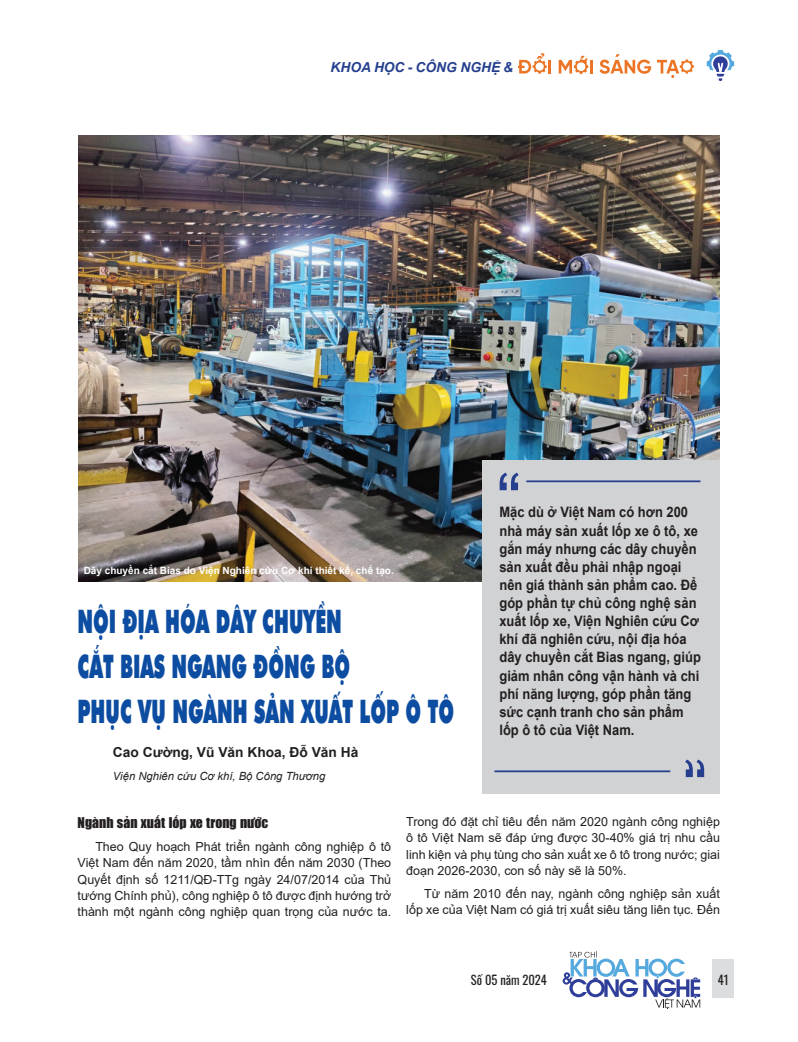
<style>
.page{position:relative;width:798px;height:1042px;background:#fff}
.page>*{position:absolute;margin:0;border:0;box-sizing:border-box;transform-origin:0 0}
.t1{font:32.5px/45px "UTM Futura Extra";color:#0d4da1;scale:.57 1}
.t2{font:700 14.38px/18.1px "Arial";color:#231f20;scale:.9 1}
.t3{font:13.75px "UTM Impact";color:#231f20}
.t4{font:700 13.75px "Arial";color:#231f20}
.t5{font:italic 700 13.75px "Arial";letter-spacing:.005em;color:#253f8e}
.t6{font:12.5px/16.2px "Arial";color:#231f20;text-align:justify}
.t7{font:12.5px "Oswald";color:#231f20}
.t8{font:italic 11.25px "Arial";color:#231f20}
.t9{font:700 10px "Arial";color:#fff}
</style>
<div class="page">
<svg style="left:706px;top:50px;width:27px;height:31px"></svg>
<hr style="left:548px;top:60px;width:3px;height:14px;background:#ec7525">
<svg style="left:518px;top:53px;width:28px;height:21px"></svg>
<hr style="left:589px;top:60px;width:3px;height:14px;background:#ec7525">
<svg style="left:558px;top:56px;width:30px;height:18px"></svg>
<svg style="left:599px;top:54px;width:94px;height:24px"></svg>
<div style="left:712px;top:958px;width:21px;height:39px;background:#dcdddf"></div>
<svg style="left:562px;top:951px;width:138px;height:58px"></svg>
<img style="left:78px;top:135px;width:641px;height:447px">
<div style="left:482px;top:460px;width:237px;height:333px;background:#d1d2d4"></div>
<svg style="left:499px;top:473px;width:19px;height:17px"></svg>
<hr style="left:526px;top:480px;width:174px;height:2px;background:#253f8e">
<svg style="left:685px;top:759px;width:19px;height:18px"></svg>
<hr style="left:494px;top:770px;width:176px;height:2px;background:#253f8e">
<p class="t5" style="left:330px;top:58px;width:184px">KHOA HỌC - CÔNG NGHỆ &amp;</p>
<p class="t9" style="left:84px;top:563px;width:311px">Dây chuyền cắt Bias do Viện Nghiên cứu Cơ khí thiết kế, chế tạo.</p>
<h1 class="t1" style="left:77px;top:599px;width:661px">NỘI ĐỊA HÓA DÂY CHUYỀN<br>CẮT BIAS NGANG ĐỒNG BỘ<br>PHỤC VỤ NGÀNH SẢN XUẤT LỐP Ô TÔ</h1>
<p class="t4" style="left:113px;top:742px;width:247px">Cao Cường, Vũ Văn Khoa, Đỗ Văn Hà</p>
<p class="t8" style="left:113px;top:769px;width:214px">Viện Nghiên cứu Cơ khí, Bộ Công Thương</p>
<p class="t2" style="left:499px;top:503px;width:225px">Mặc dù ở Việt Nam có hơn 200 nhà máy sản xuất lốp xe ô tô, xe gắn máy nhưng các dây chuyền sản xuất đều phải nhập ngoại nên giá thành sản phẩm cao. Để góp phần tự chủ công nghệ sản xuất lốp xe, Viện Nghiên cứu Cơ khí đã nghiên cứu, nội địa hóa dây chuyền cắt Bias ngang, giúp giảm nhân công vận hành và chi phí năng lượng, góp phần tăng sức cạnh tranh cho sản phẩm lốp ô tô của Việt Nam.</p>
<p class="t3" style="left:78px;top:812px;width:192px">Ngành sản xuất lốp xe trong nước</p>
<p class="t6" style="left:78px;top:838px;width:315px;text-indent:18px">Theo Quy hoạch Phát triển ngành công nghiệp ô tô Việt Nam đến năm 2020, tầm nhìn đến năm 2030 (Theo Quyết định số 1211/QĐ-TTg ngày 24/07/2014 của Thủ tướng Chính phủ), công nghiệp ô tô được định hướng trở thành một ngành công nghiệp quan trọng của nước ta.</p>
<p class="t6" style="left:406px;top:813px;width:315px">Trong đó đặt chỉ tiêu đến năm 2020 ngành công nghiệp ô tô Việt Nam sẽ đáp ứng được 30-40% giá trị nhu cầu linh kiện và phụ tùng cho sản xuất xe ô tô trong nước; giai đoạn 2026-2030, con số này sẽ là 50%.</p>
<p class="t6" style="left:406px;top:885px;width:315px;text-align:right">Từ năm 2010 đến nay, ngành công nghiệp sản xuất lốp xe của Việt Nam có giá trị xuất siêu tăng liên tục. Đến</p>
<p class="t7" style="left:471px;top:968px;width:77px">Số 05 năm 2024</p>
<p class="t7" style="left:717px;top:968px;width:12px">41</p>
</div>
